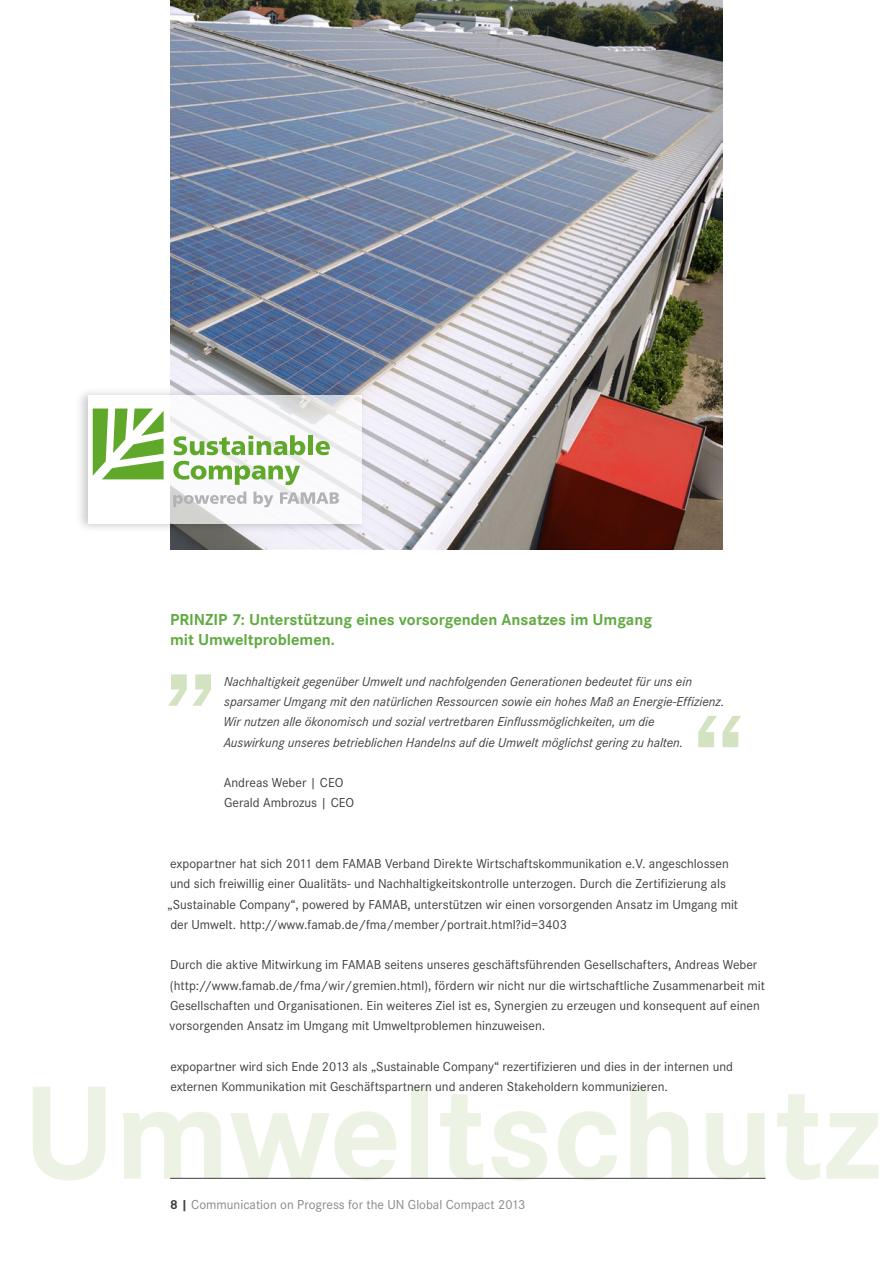
<style>
.page{position:relative;width:893px;height:1263px;background:#fff}
.page>*{position:absolute;margin:0;border:0;box-sizing:border-box;transform-origin:0 0}
.t1{font:141px "Corporate ETOT Dem";color:#d3e3c2}
.t2{font:700 138px "Corporate STOT";color:#ecf3e5}
.t3{font:700 16.5px/20.2px "Corporate STOT";color:#61aa41}
.t4{font:13.5px/20.2px "Corporate STOT";color:#3e3d40}
.t5{font:italic 13.5px/20.2px "Corporate S";color:#3e3d40}
.t6{font:13.5px "Corporate STOT";color:#87888a}
.s1{font-weight:700;color:#3e3d40}
</style>
<div class="page">
<hr style="left:170px;top:1178px;width:595px;height:1px;background:#3e3d40">
<img style="left:170px;top:0;width:553px;height:549px">
<div style="left:75px;top:387px;width:292px;height:147px;background:#000;opacity:.3"></div>
<svg style="left:88px;top:394px;width:273px;height:129px"></svg>
<svg style="left:174px;top:435px;width:131px;height:20px"></svg>
<div style="left:308px;top:435px;width:5px;height:20px;background:#5fa82a"></div>
<svg style="left:316px;top:441px;width:14px;height:14px"></svg>
<svg style="left:173px;top:461px;width:127px;height:24px"></svg>
<svg style="left:173px;top:491px;width:73px;height:16px"></svg>
<svg style="left:254px;top:491px;width:19px;height:16px"></svg>
<svg style="left:280px;top:492px;width:59px;height:12px"></svg>
<svg style="left:93px;top:408px;width:71px;height:71px"></svg>
<p class="t3" style="left:170px;top:610px;width:484px">PRINZIP 7: Unterstützung eines vorsorgenden Ansatzes im Umgang mit Umweltproblemen.</p>
<p class="t5" style="left:224px;top:671px;width:502px">Nachhaltigkeit gegenüber Umwelt und nachfolgenden Generationen bedeutet für uns ein sparsamer Umgang mit den natürlichen Ressourcen sowie ein hohes Maß an Energie-Effizienz.<br>Wir nutzen alle ökonomisch und sozial vertretbaren Einflussmöglichkeiten, um die<br>Auswirkung unseres betrieblichen Handelns auf die Umwelt möglichst gering zu halten.</p>
<p class="t4" style="left:224px;top:773px;width:132px">Andreas Weber | CEO<br>Gerald Ambrozus | CEO</p>
<h1 class="t1" style="left:165px;top:564px;width:53px">„</h1>
<h1 class="t1" style="left:744px;top:857px;width:53px;rotate:-180deg">„</h1>
<p class="t4" style="left:167px;top:854px;width:572px">expopartner hat sich 2011 dem FAMAB Verband Direkte Wirtschaftskommunikation e.V. angeschlossen und sich freiwillig einer Qualitäts- und Nachhaltigkeitskontrolle unterzogen. Durch die Zertifizierung als „Sustainable Company“, powered by FAMAB, unterstützen wir einen vorsorgenden Ansatz im Umgang mit der Umwelt. http://www.famab.de/fma/member/portrait.html?id=3403</p>
<p class="t4" style="left:170px;top:955px;width:597px">Durch die aktive Mitwirkung im FAMAB seitens unseres geschäftsführenden Gesellschafters, Andreas Weber (http://www.famab.de/fma/wir/gremien.html), fördern wir nicht nur die wirtschaftliche Zusammenarbeit mit Gesellschaften und Organisationen. Ein weiteres Ziel ist es, Synergien zu erzeugen und konsequent auf einen vorsorgenden Ansatz im Umgang mit Umweltproblemen hinzuweisen.</p>
<p class="t4" style="left:170px;top:1056px;width:564px">expopartner wird sich Ende 2013 als „Sustainable Company“ rezertifizieren und dies in der internen und externen Kommunikation mit Geschäftspartnern und anderen Stakeholdern kommunizieren.</p>
<h2 class="t2" style="left:23px;top:1054px;width:860px">Umweltschutz</h2>
<p class="t6" style="left:170px;top:1197px;width:357px"><span class="s1">8 |</span> Communication on Progress for the UN Global Compact 2013</p>
</div>
